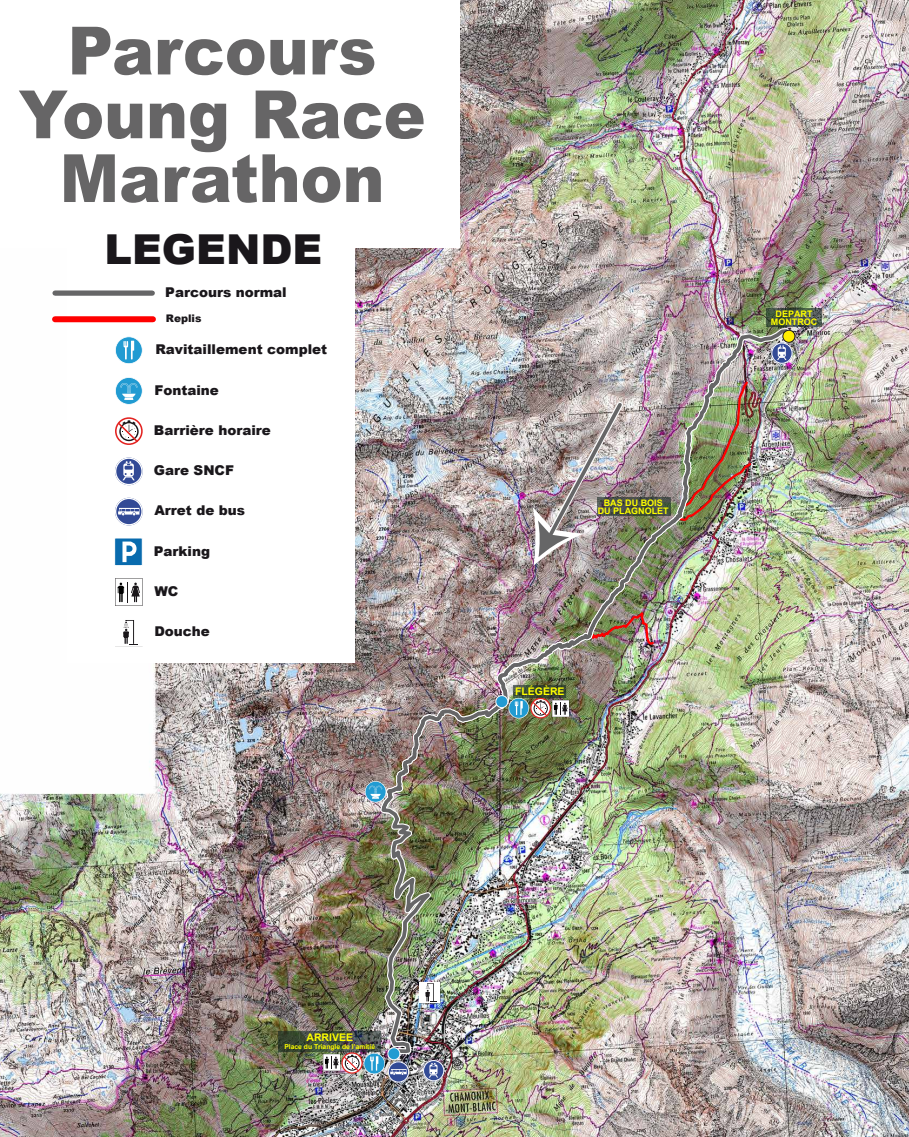
<style>
.page{position:relative;width:909px;height:1137px;background:#fff}
.page>*{position:absolute;margin:0;border:0;box-sizing:border-box;transform-origin:0 0}
.t1{font:900 66.6px/63.8px "Arial";color:#666566;text-align:center;scale:.94 1}
.t2{font:900 41.25px "Arial";color:#1a171b}
.t3{font:900 13.5px "Arial";color:#1a171b}
.t4{font:700 10.5px "Arial";color:#ff0}
.t5{font:900 10.5px "Arial";color:#1a171b}
.t6{font:700 9px/8.2px "Arial";color:#ff0;text-align:center}
.t7{font:700 6.75px "Arial";color:#ff0}
</style>
<div class="page">
<img style="left:0;top:0;width:909px;height:1137px">
<svg style="left:278px;top:1031px;width:45px;height:20px"></svg>
<svg style="left:766px;top:308px;width:55px;height:19px"></svg>
<div style="left:0;top:0;width:459px;height:247px;background:#fff"></div>
<div style="left:67px;top:238px;width:287px;height:424px;background:#fff"></div>
<svg style="left:115px;top:336px;width:28px;height:28px"></svg>
<svg style="left:115px;top:377px;width:28px;height:28px"></svg>
<svg style="left:115px;top:417px;width:28px;height:28px"></svg>
<svg style="left:115px;top:458px;width:28px;height:27px"></svg>
<svg style="left:115px;top:498px;width:28px;height:27px"></svg>
<svg style="left:115px;top:578px;width:28px;height:28px"></svg>
<svg style="left:123px;top:620px;width:15px;height:25px"></svg>
<div style="left:114px;top:538px;width:29px;height:28px;background:#096bae;border:1px solid #fff"></div>
<svg style="left:122px;top:542px;width:15px;height:20px"></svg>
<div style="left:55px;top:290px;width:97px;height:6px;background:#666667"></div>
<div style="left:55px;top:316px;width:98px;height:6px;background:#f00"></div>
<img style="left:323px;top:325px;width:474px;height:757px">
<h1 class="t1" style="left:19px;top:17px;width:434px">Parcours<br>Young Race<br>Marathon</h1>
<h2 class="t2" style="left:105px;top:219px;width:219px">LEGENDE</h2>
<p class="t3" style="left:165px;top:282px;width:123px">Parcours normal</p>
<p class="t5" style="left:166px;top:311px;width:37px">Replis</p>
<p class="t3" style="left:155px;top:339px;width:173px">Ravitaillement complet</p>
<p class="t3" style="left:154px;top:380px;width:66px">Fontaine</p>
<p class="t3" style="left:154px;top:420px;width:118px">Barrière horaire</p>
<p class="t3" style="left:154px;top:460px;width:82px">Gare SNCF</p>
<p class="t3" style="left:154px;top:501px;width:92px">Arret de bus</p>
<p class="t3" style="left:154px;top:541px;width:58px">Parking</p>
<p class="t3" style="left:154px;top:581px;width:26px">WC</p>
<p class="t3" style="left:154px;top:621px;width:57px">Douche</p>
<p class="t6" style="left:598px;top:499px;width:73px">BAS DU BOIS<br>DU PLAGNOLET</p>
<p class="t4" style="left:515px;top:685px;width:51px">FLÉGÈRE</p>
<p class="t6" style="left:771px;top:310px;width:48px">DEPART<br>MONTROC</p>
<p class="t4" style="left:306px;top:1030px;width:48px">ARRIVEE</p>
<p class="t7" style="left:284px;top:1042px;width:92px">Place du Triangle de l’amitié</p>
</div>
